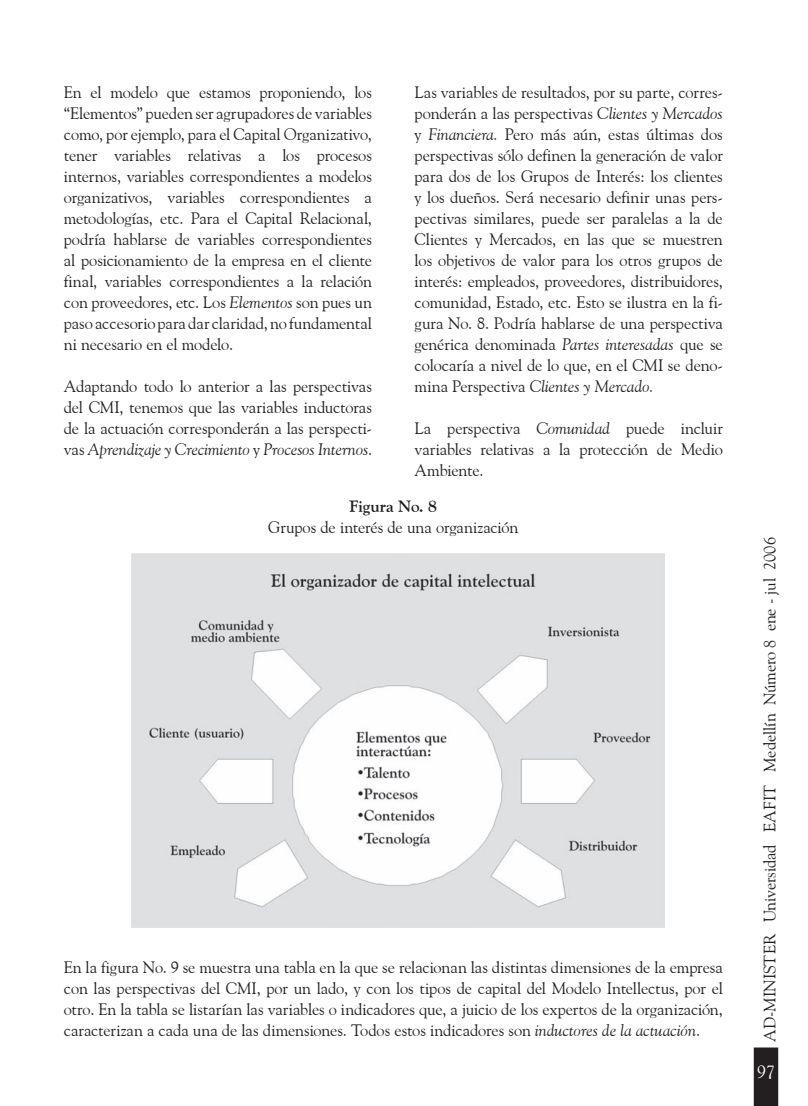
<style>
.page{position:relative;width:808px;height:1106px;background:#fff}
.page>*{position:absolute;margin:0;border:0;box-sizing:border-box;transform-origin:0 0}
.t1{font:18px "Goudy Old Style";color:#fff}
.t2{font:16.5px/21px "Goudy Old Style BT";letter-spacing:-.01em;color:#231f20;text-align:justify}
.t3{font:16.5px "Goudy Old Style";letter-spacing:-.005em;color:#231f20}
.t4{font:700 16.5px "Goudy Old Style BT";color:#231f20}
.s1{font-style:italic}
</style>
<div class="page">
<svg style="left:754px;top:1047px;width:24px;height:59px"></svg>
<img style="left:132px;top:553px;width:532px;height:374px">
<p class="t2" style="left:64px;top:81px;width:310px">En el modelo que estamos proponiendo, los “Elementos” pueden ser agrupadores de variables como, por ejemplo, para el Capital Organizativo, tener variables relativas a los procesos internos, variables correspondientes a modelos organizativos, variables correspondientes a metodologías, etc. Para el Capital Relacional, podría hablarse de variables correspondientes al posicionamiento de la empresa en el cliente final, variables correspondientes a la relación con proveedores, etc. Los <span class="s1">Elementos</span> son pues un paso accesorio para dar claridad, no fundamental ni necesario en el modelo.</p>
<p class="t2" style="left:64px;top:375px;width:310px">Adaptando todo lo anterior a las perspectivas del CMI, tenemos que las variables inductoras de la actuación corresponderán a las perspecti&shy;vas <span class="s1">Aprendizaje y Crecimiento</span> y <span class="s1">Procesos Internos</span>.</p>
<p class="t2" style="left:415px;top:81px;width:310px">Las variables de resultados, por su parte, corres&shy;ponderán a las perspectivas <span class="s1">Clientes y Mercados </span>y <span class="s1">Financiera.</span> Pero más aún, estas últimas dos perspectivas sólo definen la generación de valor para dos de los Grupos de Interés: los clientes y los dueños. Será necesario definir unas pers&shy;pectivas similares, puede ser paralelas a la de Clientes y Mercados, en las que se muestren los objetivos de valor para los otros grupos de interés: empleados, proveedores, distribuidores, comunidad, Estado, etc. Esto se ilustra en la fi&shy;gura No. 8. Podría hablarse de una perspectiva genérica denominada <span class="s1">Partes interesadas</span> que se colocaría a nivel de lo que, en el CMI se deno&shy;mina Perspectiva <span class="s1">Clientes y Mercado.</span></p>
<p class="t2" style="left:415px;top:417px;width:310px">La perspectiva <span class="s1">Comunidad</span> puede incluir variables relativas a la protección de Medio Ambiente.</p>
<p class="t4" style="left:350px;top:496px;width:89px">Figura No. 8</p>
<p class="t2" style="left:268px;top:516px;width:252px">Grupos de interés de una organización</p>
<p class="t2" style="left:64px;top:956px;width:661px">En la figura No. 9 se muestra una tabla en la que se relacionan las distintas dimensiones de la empresa con las perspectivas del CMI, por un lado, y con los tipos de capital del Modelo Intellectus, por el otro. En la tabla se listarían las variables o indicadores que, a juicio de los expertos de la organización, caracterizan a cada una de las dimensiones. Todos estos indicadores son <span class="s1">inductores de la actuación</span>.</p>
<p class="t3" style="left:759px;top:1042px;width:506px;rotate:-90deg">AD-MINISTER Universidad EAFIT Medellín Número 8 ene - jul 2006</p>
<p class="t1" style="left:757px;top:1060px;width:19px">97</p>
</div>
